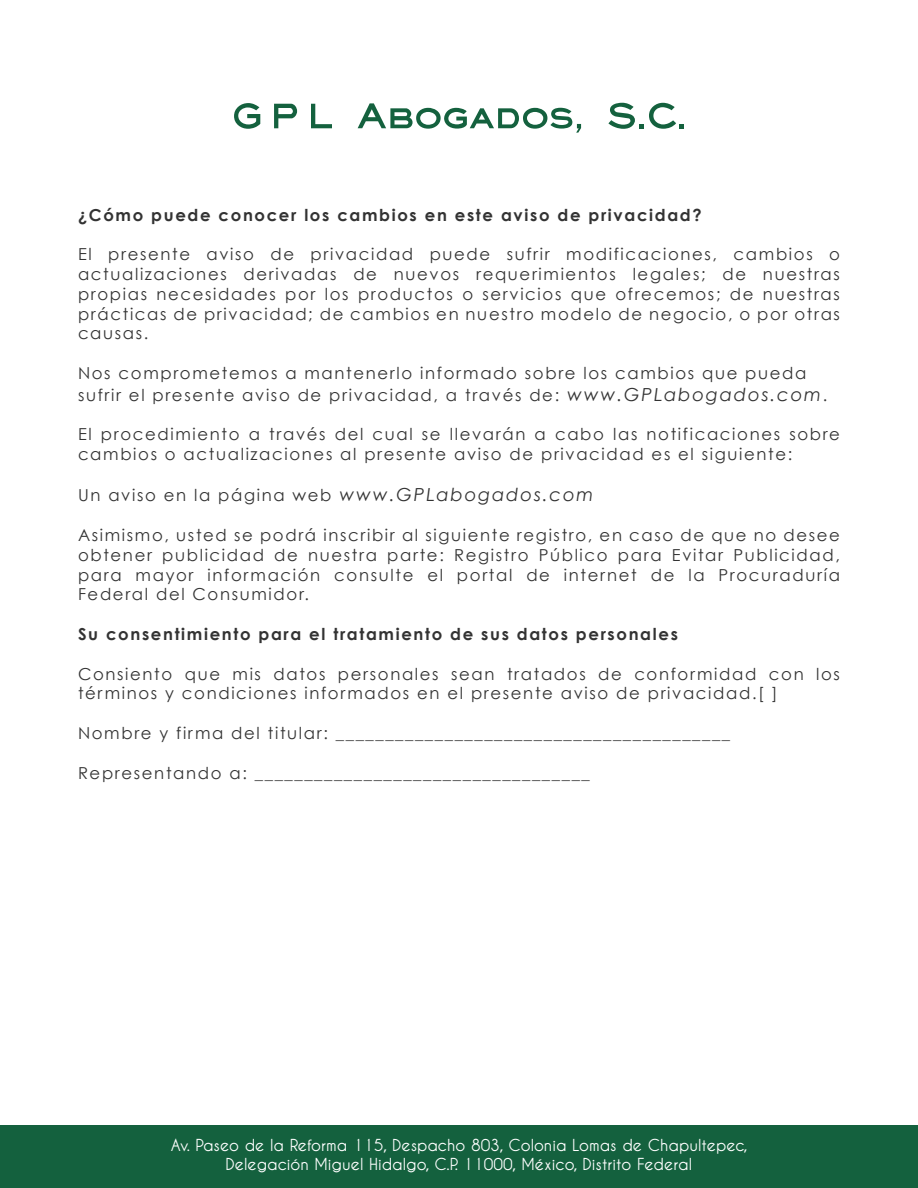
<style>
.page{position:relative;width:918px;height:1188px;background:#fff}
.page>*{position:absolute;margin:0;border:0;box-sizing:border-box;transform-origin:0 0}
.t1{font:16.5px/19.8px "Century Gothic";letter-spacing:.1em;color:#333}
.t2{font:700 16.5px "Century Gothic";letter-spacing:.1em;color:#333}
.t3{font:700 16.35px/19.6px "Caviar Dreams";color:#fff;text-align:center}
.s1{font-style:italic;font-size:18px}
</style>
<div class="page">
<div style="left:0;top:1125px;width:918px;height:63px;background:#14613e"></div>
<svg style="left:234px;top:103px;width:26px;height:26px"></svg>
<svg style="left:274px;top:104px;width:23px;height:24px"></svg>
<svg style="left:311px;top:104px;width:21px;height:24px"></svg>
<svg style="left:358px;top:103px;width:223px;height:30px"></svg>
<svg style="left:608px;top:103px;width:76px;height:26px"></svg>
<p class="t2" style="left:78px;top:204px;width:625px">¿Cómo puede conocer los cambios en este aviso de privacidad?</p>
<p class="t1" style="left:78px;top:244px;width:764px;text-align:justify">El presente aviso de privacidad puede sufrir modificaciones, cambios o actualizaciones derivadas de nuevos requerimientos legales; de nuestras propias necesidades por los productos o servicios que ofrecemos; de nuestras prácticas de privacidad; de cambios en nuestro modelo de negocio, o por otras causas.</p>
<p class="t1" style="left:78px;top:362px;width:751px;line-height:21.6px">Nos comprometemos a mantenerlo informado sobre los cambios que pueda sufrir el presente aviso de privacidad, a través de: <span class="s1">www.GPLabogados.com</span>.</p>
<p class="t1" style="left:78px;top:424px;width:764px">El procedimiento a través del cual se llevarán a cabo las notificaciones sobre cambios o actualizaciones al presente aviso de privacidad es el siguiente:</p>
<p class="t1" style="left:78px;top:485px;width:517px">Un aviso en la página web <span class="s1">www.GPLabogados.com</span></p>
<p class="t1" style="left:78px;top:525px;width:764px;text-align:justify">Asimismo, usted se podrá inscribir al siguiente registro, en caso de que no desee obtener publicidad de nuestra parte: Registro Público para Evitar Publicidad, para mayor información consulte el portal de internet de la Procuraduría Federal del Consumidor.</p>
<p class="t2" style="left:78px;top:624px;width:601px">Su consentimiento para el tratamiento de sus datos personales</p>
<p class="t1" style="left:78px;top:664px;width:764px">Consiento que mis datos personales sean tratados de conformidad con los términos y condiciones informados en el presente aviso de privacidad.[ ]</p>
<p class="t1" style="left:78px;top:723px;width:654px">Nombre y firma del titular: ________________________________________</p>
<p class="t1" style="left:78px;top:763px;width:513px">Representando a: __________________________________</p>
<p class="t3" style="left:171px;top:1135px;width:578px">Av. Paseo de la Reforma 115, Despacho 803, Colonia Lomas de Chapultepec,<br>Delegación Miguel Hidalgo, C.P. 11000, México, Distrito Federal</p>
</div>
